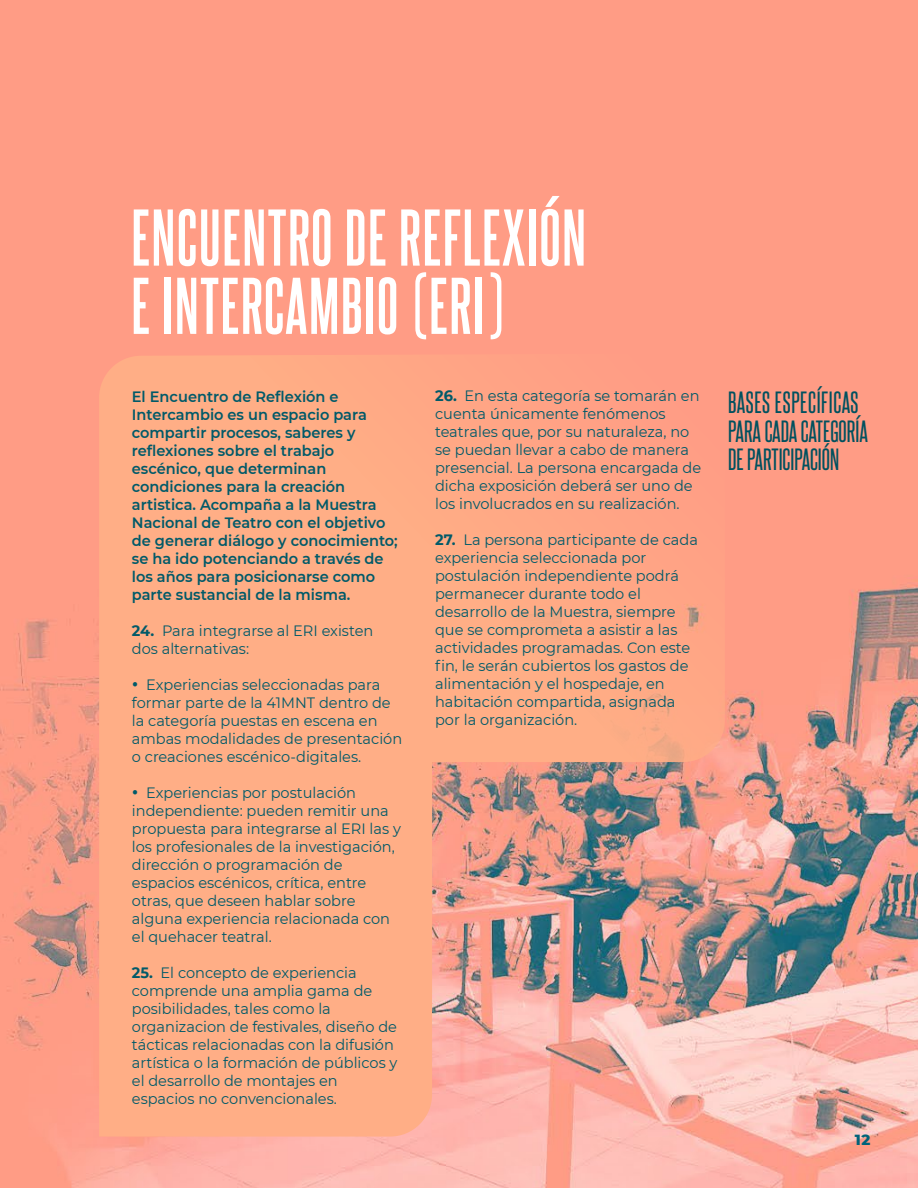
<style>
.page{position:relative;width:918px;height:1188px;background:#fff}
.page>*{position:absolute;margin:0;border:0;box-sizing:border-box;transform-origin:0 0}
.t1{font:700 68.25px/68.2px "Steelfish Rg";letter-spacing:.025em;color:#fff}
.t2{font:26.4px/28.5px "Steelfish Rg";color:#00515f}
.t3{font:15px/18px "Montserrat";color:#005a69}
.t4{font:600 15px/18px "Montserrat";color:#005a69}
.t5{font:800 15px "Montserrat";color:#00637a}
.s1{font-weight:700}
</style>
<div class="page">
<img style="left:0;top:0;width:918px;height:1188px">
<svg style="left:99px;top:353px;width:626px;height:784px;background:#f4a889"></svg>
<h1 class="t1" style="left:131px;top:198px;width:456px">ENCUENTRO DE REFLEXIÓN<br>E INTERCAMBIO (ERI)</h1>
<p class="t4" style="left:132px;top:387px;width:267px">El Encuentro de Reflexión e<br>Intercambio es un espacio para compartir procesos, saberes y reflexiones sobre el trabajo escénico, que determinan condiciones para la creación artistica. Acompaña a la Muestra<br>Nacional de Teatro con el objetivo de generar diálogo y conocimiento; se ha ido potenciando a través de los años para posicionarse como parte sustancial de la misma.</p>
<p class="t3" style="left:132px;top:621px;width:243px"><span class="s1">24.</span> Para integrarse al ERI existen dos alternativas:</p>
<p class="t3" style="left:132px;top:675px;width:272px">• Experiencias seleccionadas para formar parte de la 41MNT dentro de la categoría puestas en escena en ambas modalidades de presentación o creaciones escénico-digitales.</p>
<p class="t3" style="left:132px;top:783px;width:271px">• Experiencias por postulación independiente: pueden remitir una propuesta para integrarse al ERI las y los profesionales de la investigación, dirección o programación de espacios escénicos, crítica, entre otras, que deseen hablar sobre alguna experiencia relacionada con el quehacer teatral.</p>
<p class="t3" style="left:132px;top:963px;width:267px"><span class="s1">25.</span> El concepto de experiencia comprende una amplia gama de posibilidades, tales como la organizacion de festivales, diseño de tácticas relacionadas con la difusión artística o la formación de públicos y el desarrollo de montajes en espacios no convencionales.</p>
<p class="t3" style="left:435px;top:386px;width:268px"><span class="s1">26.</span> En esta categoría se tomarán en cuenta únicamente fenómenos teatrales que, por su naturaleza, no se puedan llevar a cabo de manera presencial. La persona encargada de dicha exposición deberá ser uno de los involucrados en su realización.</p>
<p class="t3" style="left:435px;top:530px;width:264px"><span class="s1">27.</span> La persona participante de cada experiencia seleccionada por postulación independiente podrá permanecer durante todo el desarrollo de la Muestra, siempre que se comprometa a asistir a las actividades programadas. Con este fin, le serán cubiertos los gastos de alimentación y el hospedaje, en habitación compartida, asignada por la organización.</p>
<h2 class="t2" style="left:728px;top:386px;width:141px">BASES ESPECÍFICAS<br>PARA CADA CATEGORÍA<br>DE PARTICIPACIÓN</h2>
<p class="t5" style="left:855px;top:1129px;width:17px">12</p>
</div>
